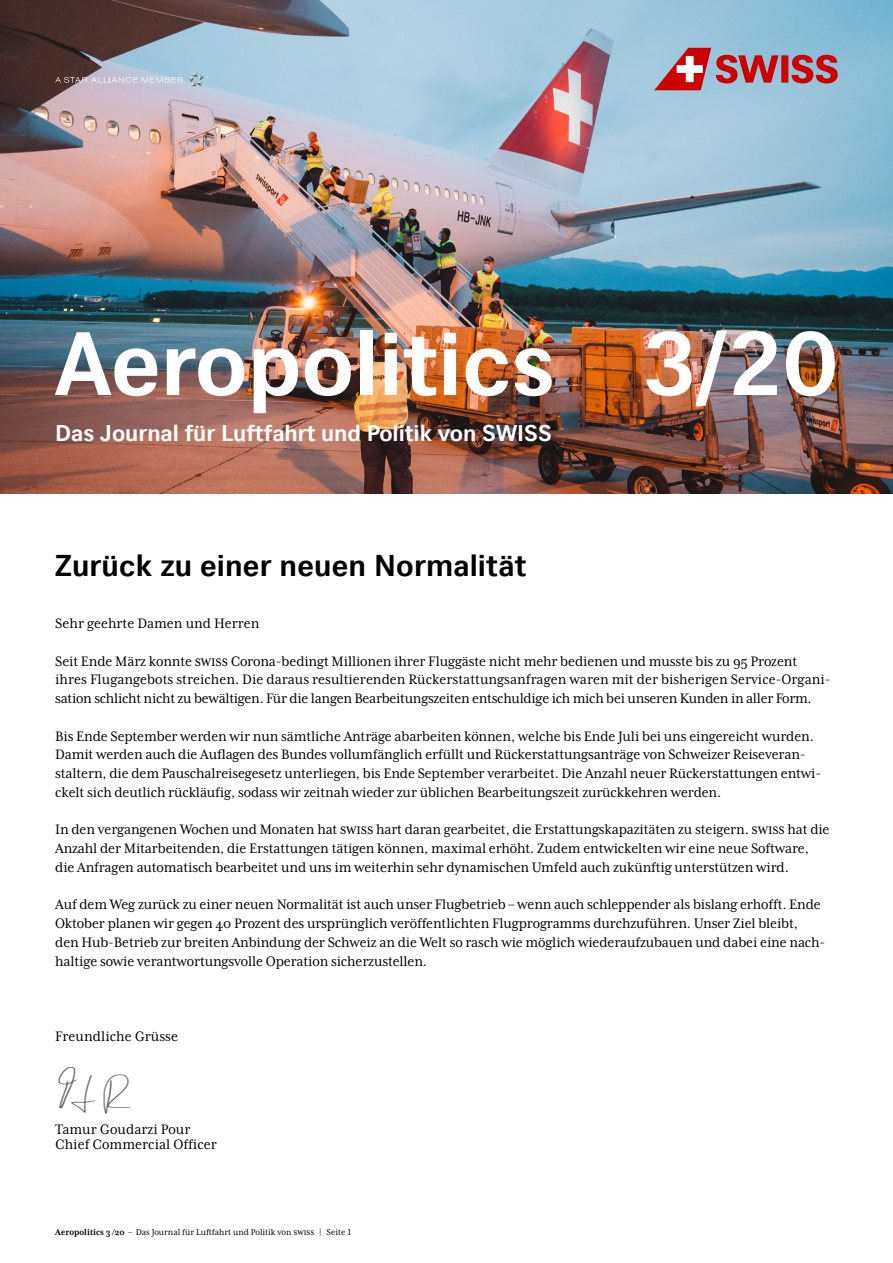
<style>
.page{position:relative;width:893px;height:1263px;background:#fff}
.page>*{position:absolute;margin:0;border:0;box-sizing:border-box;transform-origin:0 0}
.t1{font:700 90px "CH Sans";color:#fff}
.Headline_gross{font:700 30px "CH Sans";letter-spacing:.005em;color:#000}
.t2{font:700 22.65px "CH Sans";color:#fff}
.Lauftext__Master{font:15.75px/18.8px "Mrs Eaves XL Serif Nar OT";letter-spacing:-.01em;color:#000}
.Lauftext_mit_Einzug{font:15.75px "Mrs Eaves XL Serif Nar OT";color:#000}
.Lauftext__Master-2{font:9.75px "Mrs Eaves XL Serif Nar OT";color:#000}
.s1{font-weight:700}
</style>
<div class="page">
<img style="left:58px;top:1067px;width:73px;height:47px">
<img style="left:0;top:0;width:893px;height:493px">
<svg style="left:654px;top:48px;width:184px;height:42px"></svg>
<svg style="left:55px;top:71px;width:154px;height:15px"></svg>
<p class="t1" style="left:55px;top:307px;width:784px">Aeropolitics 3/20</p>
<p class="t2" style="left:55px;top:419px;width:498px">Das Journal für Luftfahrt und Politik von SWISS</p>
<p class="Headline_gross" style="left:55px;top:547px;width:472px">Zurück zu einer neuen Normalität</p>
<p class="Lauftext__Master" style="left:55px;top:614px;width:206px">Sehr geehrte Damen und Herren</p>
<p class="Lauftext__Master" style="left:55px;top:651px;width:777px">Seit Ende März konnte SWISS Corona-bedingt Millionen ihrer Fluggäste nicht mehr bedienen und musste bis zu 95 Prozent ihres Flugangebots streichen. Die daraus resultierenden Rückerstattungsanfragen waren mit der bisherigen Service-Organi&shy;sation schlicht nicht zu bewältigen. Für die langen Bearbeitungszeiten entschuldige ich mich bei unseren Kunden in aller Form.</p>
<p class="Lauftext__Master" style="left:55px;top:726px;width:767px">Bis Ende September werden wir nun sämtliche Anträge abarbeiten können, welche bis Ende Juli bei uns eingereicht wurden.<br>Damit werden auch die Auflagen des Bundes vollumfänglich erfüllt und Rückerstattungsanträge von Schweizer Reiseveran&shy;staltern, die dem Pauschalreisegesetz unterliegen, bis Ende September verarbeitet. Die Anzahl neuer Rückerstattungen entwi&shy;ckelt sich deutlich rückläufig, sodass wir zeitnah wieder zur üblichen Bearbeitungszeit zurückkehren werden.</p>
<p class="Lauftext__Master" style="left:55px;top:820px;width:776px">In den vergangenen Wochen und Monaten hat SWISS hart daran gearbeitet, die Erstattungskapazitäten zu steigern. SWISS hat die<br>Anzahl der Mitarbeitenden, die Erstattungen tätigen können, maximal erhöht. Zudem entwickelten wir eine neue Software, die Anfragen automatisch bearbeitet und uns im weiterhin sehr dynamischen Umfeld auch zukünftig unterstützen wird.</p>
<p class="Lauftext__Master" style="left:55px;top:895px;width:772px">Auf dem Weg zurück zu einer neuen Normalität ist auch unser Flugbetrieb – wenn auch schleppender als bislang erhofft. Ende Oktober planen wir gegen 40 Prozent des ursprünglich veröffentlichten Flugprogramms durchzuführen. Unser Ziel bleibt, den Hub-Betrieb zur breiten Anbindung der Schweiz an die Welt so rasch wie möglich wiederaufzubauen und dabei eine nach&shy;haltige sowie verantwortungsvolle Operation sicherzustellen.</p>
<p class="Lauftext_mit_Einzug" style="left:55px;top:1028px;width:124px">Freundliche Grüsse</p>
<p class="Lauftext_mit_Einzug" style="left:55px;top:1122px;width:137px">Tamur Goudarzi Pour</p>
<p class="Lauftext_mit_Einzug" style="left:55px;top:1137px;width:163px">Chief Commercial Officer</p>
<p class="Lauftext__Master-2" style="left:55px;top:1227px;width:298px"><span class="s1">Aeropolitics 3/20</span> – Das Journal für Luftfahrt und Politik von SWISS | Seite 1</p>
</div>
